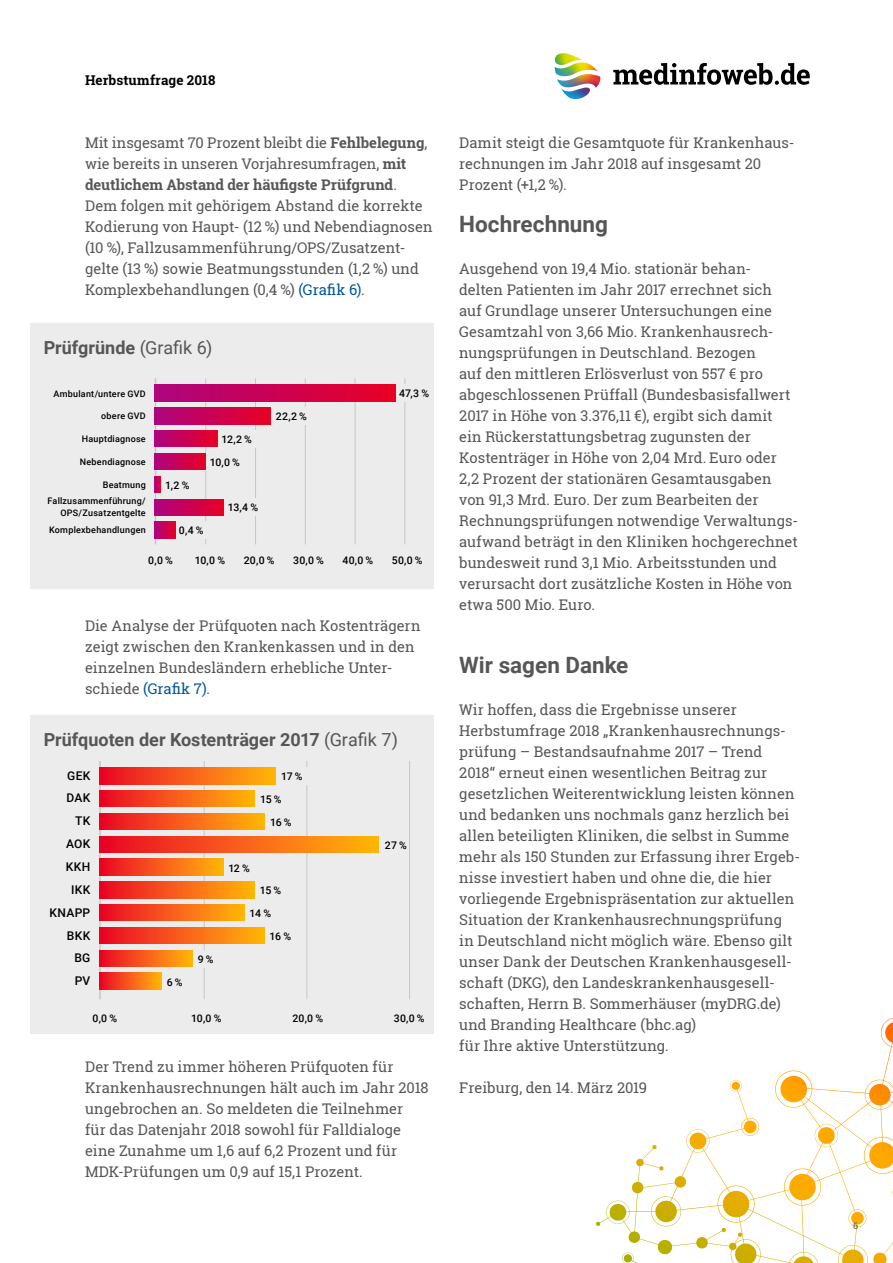
<style>
.page{position:relative;width:893px;height:1263px;background:#fff}
.page>*{position:absolute;margin:0;border:0;box-sizing:border-box;transform-origin:0 0}
.t1{font:700 22.5px "Roboto";color:#555756}
.t2{font:700 18px "Roboto";color:#555756}
.t3{font:14.7px/21px "Roboto Slab";letter-spacing:.005em;color:#555756}
.t4{font:700 13.5px "Roboto Slab";letter-spacing:.005em;color:#000}
.t5{font:500 12px/22.8px "Roboto";letter-spacing:.025em;color:#000;text-align:right}
.t6{font:500 10.5px "Roboto";letter-spacing:-.025em;color:#000}
.t7{font:500 9px/15.9px "Roboto";letter-spacing:.025em;color:#000;text-align:right}
.t8{font:9px "Roboto Slab";color:#555756}
.s1{font-weight:700}
.s2{color:#00569a}
.s3{font-weight:400}
</style>
<div class="page">
<svg style="left:596px;top:1025px;width:295px;height:229px"></svg>
<svg style="left:613px;top:63px;width:197px;height:22px"></svg>
<img style="left:554px;top:53px;width:47px;height:46px">
<div style="left:30px;top:323px;width:404px;height:266px;background:#ececec"></div>
<hr style="left:155px;top:378px;width:1px;height:166px;background:#c5c7c7">
<hr style="left:205px;top:378px;width:1px;height:166px;background:#c5c7c7">
<hr style="left:255px;top:378px;width:1px;height:166px;background:#c5c7c7">
<hr style="left:305px;top:378px;width:1px;height:166px;background:#c5c7c7">
<hr style="left:355px;top:378px;width:1px;height:166px;background:#c5c7c7">
<hr style="left:405px;top:378px;width:1px;height:166px;background:#c5c7c7">
<div style="left:395px;top:385px;width:34px;height:17px;background:#ececec"></div>
<div style="left:224px;top:499px;width:39px;height:17px;background:#ececec"></div>
<div style="left:175px;top:522px;width:39px;height:17px;background:#ececec"></div>
<div style="left:217px;top:430px;width:41px;height:17px;background:#ececec"></div>
<div style="left:155px;top:385px;width:240px;height:16px;background:linear-gradient(to right,#ae0480,#e90024)"></div>
<div style="left:155px;top:408px;width:116px;height:16px;background:linear-gradient(to right,#ae0480,#e80025)"></div>
<div style="left:155px;top:431px;width:62px;height:16px;background:linear-gradient(to right,#ae0480,#e70027)"></div>
<div style="left:155px;top:453px;width:51px;height:17px;background:linear-gradient(to right,#ae047f,#e80026)"></div>
<div style="left:155px;top:499px;width:68px;height:16px;background:linear-gradient(to right,#ae047f,#e70027)"></div>
<div style="left:155px;top:522px;width:20px;height:16px;background:linear-gradient(to right,#ae047f,#e3002e)"></div>
<div style="left:272px;top:407px;width:36px;height:17px;background:#ececec"></div>
<svg style="left:155px;top:476px;width:5px;height:17px"></svg>
<div style="left:30px;top:715px;width:404px;height:319px;background:#ececec"></div>
<hr style="left:99px;top:761px;width:2px;height:238px;background:#c5c7c7">
<hr style="left:204px;top:761px;width:1px;height:238px;background:#c5c7c7">
<hr style="left:307px;top:761px;width:1px;height:238px;background:#c5c7c7">
<hr style="left:409px;top:761px;width:1px;height:238px;background:#c5c7c7">
<div style="left:99px;top:768px;width:176px;height:16px;background:linear-gradient(to right,#eb0527,#ffb50b)"></div>
<div style="left:99px;top:790px;width:156px;height:17px;background:linear-gradient(to right,#eb0528,#ffb60a)"></div>
<div style="left:99px;top:813px;width:166px;height:17px;background:linear-gradient(to right,#eb0528,#ffb60b)"></div>
<div style="left:99px;top:836px;width:280px;height:16px;background:linear-gradient(to right,#eb0528,#ffb60a)"></div>
<div style="left:99px;top:882px;width:156px;height:16px;background:linear-gradient(to right,#eb0528,#ffb60a)"></div>
<div style="left:99px;top:950px;width:93px;height:16px;background:linear-gradient(to right,#eb0527,#ffb50c)"></div>
<div style="left:99px;top:904px;width:145px;height:17px;background:linear-gradient(to right,#eb0527,#ffb60b)"></div>
<div style="left:99px;top:973px;width:62px;height:16px;background:linear-gradient(to right,#eb0527,#ffb10c)"></div>
<div style="left:99px;top:859px;width:125px;height:16px;background:linear-gradient(to right,#eb0527,#ffb70b)"></div>
<div style="left:99px;top:927px;width:166px;height:17px;background:linear-gradient(to right,#eb0528,#ffb60b)"></div>
<div style="left:277px;top:767px;width:39px;height:17px;background:#ececec"></div>
<div style="left:193px;top:950px;width:40px;height:17px;background:#ececec"></div>
<p class="t4" style="left:85px;top:71px;width:132px">Herbstumfrage 2018</p>
<p class="t3" style="left:85px;top:132px;width:349px">Mit insgesamt 70 Prozent bleibt die <span class="s1">Fehlbelegung</span>, wie bereits in unseren Vorjahresumfragen, <span class="s1">mit deutlichem Abstand der häufigste Prüfgrund</span>.<br>Dem folgen mit gehörigem Abstand die korrekte Kodierung von Haupt- (12 %) und Nebendiagnosen (10 %), Fallzusammenführung/OPS/Zusatzent&shy;gelte (13 %) sowie Beatmungsstunden (1,2 %) und Komplexbehandlungen (0,4 %) <span class="s2">(Grafik 6)</span>.</p>
<p class="t2" style="left:44px;top:335px;width:170px">Prüfgründe <span class="s3">(Grafik 6)</span></p>
<p class="t7" style="left:53px;top:385px;width:94px">Ambulant/untere GVD</p>
<p class="t7" style="left:101px;top:408px;width:46px">obere GVD</p>
<p class="t7" style="left:82px;top:431px;width:65px">Hauptdiagnose</p>
<p class="t7" style="left:80px;top:454px;width:67px">Nebendiagnose</p>
<p class="t7" style="left:48px;top:476px;width:100px">Beatmung<br>Fallzusammenführung/</p>
<p class="t7" style="left:49px;top:504px;width:98px;line-height:17.1px">OPS/Zusatzentgelte<br>Komplexbehandlungen</p>
<p class="t6" style="left:148px;top:553px;width:26px">0,0 %</p>
<p class="t6" style="left:195px;top:553px;width:32px">10,0 %</p>
<p class="t6" style="left:244px;top:553px;width:32px">20,0 %</p>
<p class="t6" style="left:293px;top:553px;width:32px">30,0 %</p>
<p class="t6" style="left:342px;top:553px;width:32px">40,0 %</p>
<p class="t6" style="left:392px;top:553px;width:32px">50,0 %</p>
<p class="t6" style="left:399px;top:386px;width:31px">47,3 %</p>
<p class="t6" style="left:276px;top:409px;width:33px">22,2 %</p>
<p class="t6" style="left:221px;top:432px;width:32px">12,2 %</p>
<p class="t6" style="left:210px;top:455px;width:32px">10,0 %</p>
<p class="t6" style="left:165px;top:478px;width:26px">1,2 %</p>
<p class="t6" style="left:228px;top:500px;width:32px">13,4 %</p>
<p class="t6" style="left:179px;top:523px;width:26px">0,4 %</p>
<p class="t3" style="left:85px;top:615px;width:337px">Die Analyse der Prüfquoten nach Kostenträgern zeigt zwischen den Krankenkassen und in den einzelnen Bundesländern erhebliche Unter&shy;schiede <span class="s2">(Grafik 7)</span>.</p>
<p class="t2" style="left:44px;top:727px;width:356px">Prüfquoten der Kostenträger 2017 <span class="s3">(Grafik 7)</span></p>
<p class="t5" style="left:50px;top:763px;width:42px">GEK<br>DAK<br>TK<br>AOK<br>KKH<br>IKK<br>KNAPP<br>BKK<br>BG<br>PV</p>
<p class="t6" style="left:93px;top:1011px;width:26px">0,0 %</p>
<p class="t6" style="left:191px;top:1011px;width:32px">10,0 %</p>
<p class="t6" style="left:292px;top:1011px;width:32px">20,0 %</p>
<p class="t6" style="left:394px;top:1011px;width:32px">30,0 %</p>
<p class="t6" style="left:281px;top:769px;width:23px">17 %</p>
<p class="t6" style="left:260px;top:792px;width:23px">15 %</p>
<p class="t6" style="left:270px;top:815px;width:23px">16 %</p>
<p class="t6" style="left:385px;top:838px;width:23px">27 %</p>
<p class="t6" style="left:228px;top:860px;width:23px">12 %</p>
<p class="t6" style="left:260px;top:883px;width:23px">15 %</p>
<p class="t6" style="left:250px;top:906px;width:23px">14 %</p>
<p class="t6" style="left:270px;top:929px;width:23px">16 %</p>
<p class="t6" style="left:198px;top:952px;width:17px">9 %</p>
<p class="t6" style="left:167px;top:975px;width:17px">6 %</p>
<p class="t3" style="left:85px;top:1056px;width:345px">Der Trend zu immer höheren Prüfquoten für Krankenhausrechnungen hält auch im Jahr 2018 ungebrochen an. So meldeten die Teilnehmer<br>für das Datenjahr 2018 sowohl für Falldialoge eine Zunahme um 1,6 auf 6,2 Prozent und für MDK-Prüfungen um 0,9 auf 15,1 Prozent.</p>
<p class="t3" style="left:459px;top:132px;width:337px">Damit steigt die Gesamtquote für Krankenhaus&shy;rechnungen im Jahr 2018 auf insgesamt 20<br>Prozent (+1,2 %).</p>
<h1 class="t1" style="left:459px;top:208px;width:150px">Hochrechnung</h1>
<p class="t3" style="left:459px;top:258px;width:340px">Ausgehend von 19,4 Mio. stationär behan&shy;delten Patienten im Jahr 2017 errechnet sich auf Grundlage unserer Untersuchungen eine Gesamtzahl von 3,66 Mio. Krankenhausrech&shy;nungsprüfungen in Deutschland. Bezogen<br>auf den mittleren Erlösverlust von 557 € pro abgeschlossenen Prüffall (Bundesbasisfallwert 2017 in Höhe von 3.376,11 €), ergibt sich damit ein Rückerstattungsbetrag zugunsten der Kostenträger in Höhe von 2,04 Mrd. Euro oder 2,2 Prozent der stationären Gesamtausgaben von 91,3 Mrd. Euro. Der zum Bearbeiten der Rechnungsprüfungen notwendige Verwaltungs&shy;aufwand beträgt in den Kliniken hochgerechnet bundesweit rund 3,1 Mio. Arbeitsstunden und verursacht dort zusätzliche Kosten in Höhe von etwa 500 Mio. Euro.</p>
<h1 class="t1" style="left:459px;top:649px;width:171px">Wir sagen Danke</h1>
<p class="t3" style="left:459px;top:699px;width:342px">Wir hoffen, dass die Ergebnisse unserer Herbstumfrage 2018 „Krankenhausrechnungs&shy;prüfung – Bestandsaufnahme 2017 – Trend 2018“ erneut einen wesentlichen Beitrag zur gesetzlichen Weiterentwicklung leisten können und bedanken uns nochmals ganz herzlich bei allen beteiligten Kliniken, die selbst in Summe mehr als 150 Stunden zur Erfassung ihrer Ergeb&shy;nisse investiert haben und ohne die, die hier vorliegende Ergebnispräsentation zur aktuellen Situation der Krankenhausrechnungsprüfung in Deutschland nicht möglich wäre. Ebenso gilt unser Dank der Deutschen Krankenhausgesell&shy;schaft (DKG), den Landeskrankenhausgesell&shy;schaften, Herrn B. Sommerhäuser (myDRG.de) und Branding Healthcare (bhc.ag)<br>für Ihre aktive Unterstützung.</p>
<p class="t3" style="left:459px;top:1077px;width:189px">Freiburg, den 14. März 2019</p>
<p class="t8" style="left:853px;top:1219px;width:7px">6</p>
</div>
